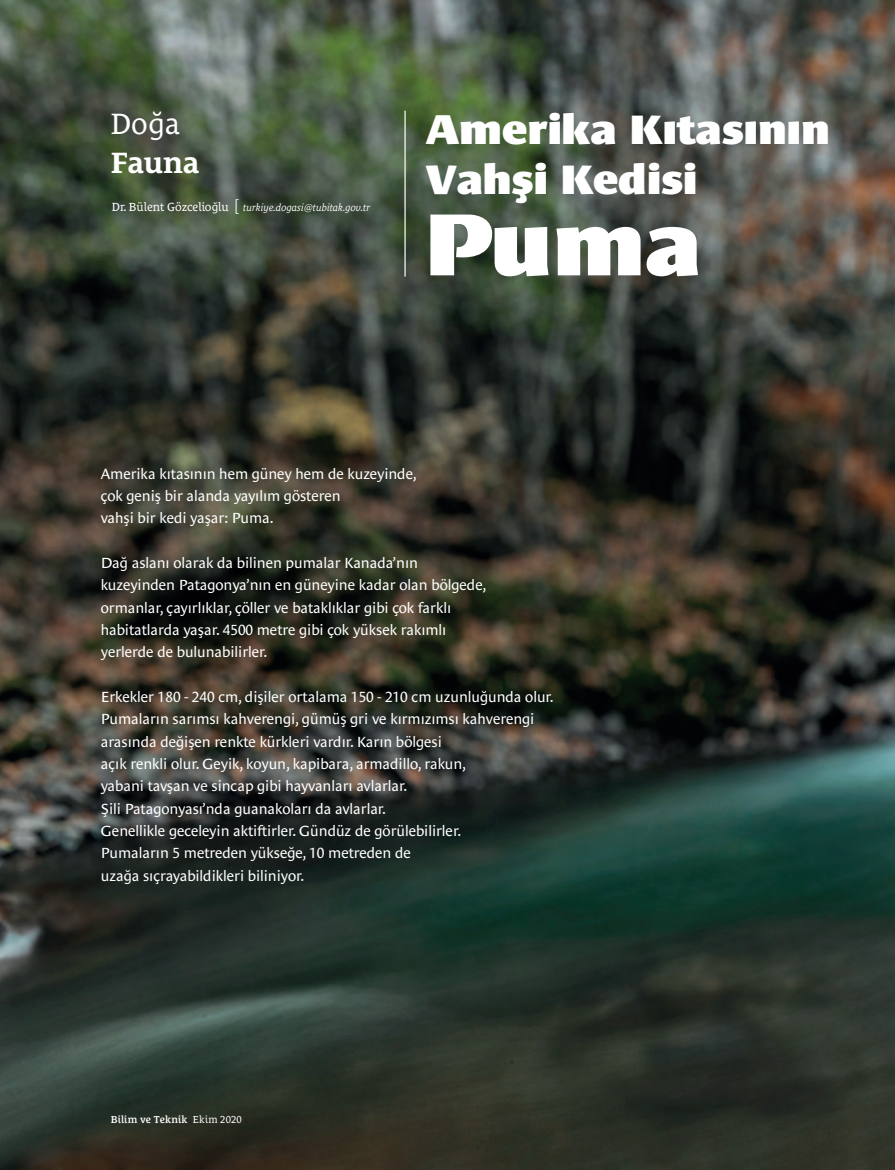
<style>
.page{position:relative;width:895px;height:1170px;background:#fff}
.page>*{position:absolute;margin:0;border:0;box-sizing:border-box;transform-origin:0 0}
.t1{font:900 90px "Le Monde Sans Pro";color:#fff}
.t2{font:900 42px/50.4px "Le Monde Sans Pro";color:#fff}
.t3{font:700 30px "Le Monde Courrier Pro";color:#fff}
.t4{font:30px "Le Monde Courrier Pro";color:#fff}
.t5{font:15px/22.4px "Le Monde Sans Pro";letter-spacing:-.005em;color:#fff}
.t6{font:italic 10.35px "Le Monde Courrier Pro";letter-spacing:-.01em;color:#fff}
.t7{font:600 10.35px "Le Monde Courrier Pro";letter-spacing:.01em;color:#fff}
.s1{font-style:normal;font-size:12px}
.s2{font-family:"Le Monde Sans Pro";font-weight:300;font-style:normal;font-size:16.2px}
.s3{font-weight:400}
</style>
<div class="page">
<img style="left:0;top:0;width:894px;height:1170px">
<hr style="left:404px;top:111px;width:1px;height:165px;background:#fff">
<h3 class="t4" style="left:111px;top:100px;width:70px">Doğa</h3>
<h3 class="t3" style="left:111px;top:138px;width:90px">Fauna</h3>
<p class="t6" style="left:112px;top:199px;width:260px"><span class="s1">Dr. Bülent Gözcelioğlu</span> <span class="s2">[</span> turkiye.dogasi@tubitak.gov.tr</p>
<h2 class="t2" style="left:425px;top:101px;width:405px">Amerika Kıtasının<br>Vahşi Kedisi</h2>
<h1 class="t1" style="left:425px;top:179px;width:277px">Puma</h1>
<p class="t5" style="left:101px;top:460px;width:317px">Amerika kıtasının hem güney hem de kuzeyinde, çok geniş bir alanda yayılım gösteren<br>vahşi bir kedi yaşar: Puma.</p>
<p class="t5" style="left:101px;top:550px;width:387px">Dağ aslanı olarak da bilinen pumalar Kanada’nın kuzeyinden Patagonya’nın en güneyine kadar olan bölgede, ormanlar, çayırlıklar, çöller ve bataklıklar gibi çok farklı habitatlarda yaşar. 4500 metre gibi çok yüksek rakımlı yerlerde de bulunabilirler.</p>
<p class="t5" style="left:101px;top:684px;width:454px">Erkekler 180 - 240 cm, dişiler ortalama 150 - 210 cm uzunluğunda olur.<br>Pumaların sarımsı kahverengi, gümüş gri ve kırmızımsı kahverengi arasında değişen renkte kürkleri vardır. Karın bölgesi<br>açık renkli olur. Geyik, koyun, kapibara, armadillo, rakun,<br>yabani tavşan ve sincap gibi hayvanları avlarlar.<br>Şili Patagonyası’nda guanakoları da avlarlar.<br>Genellikle geceleyin aktiftirler. Gündüz de görülebilirler.<br>Pumaların 5 metreden yükseğe, 10 metreden de<br>uzağa sıçrayabildikleri biliniyor.</p>
<p class="t7" style="left:111px;top:1110px;width:132px">Bilim ve Teknik <span class="s3">Ekim 2020</span></p>
</div>
